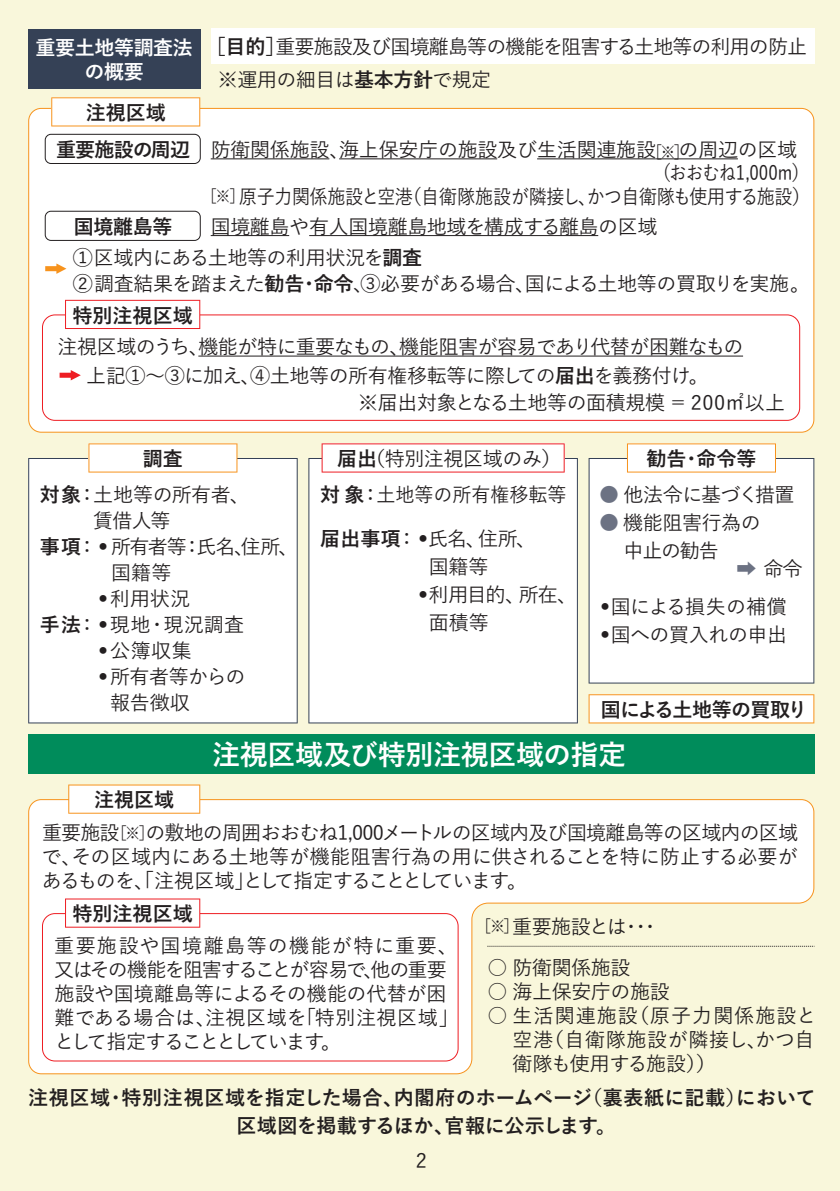
<style>
.page{position:relative;width:840px;height:1191px;background:#fff}
.page>*{position:absolute;margin:0;border:0;box-sizing:border-box;transform-origin:0 0}
.t1{font:700 28px "Yu Go";letter-spacing:-.015em;color:#fff}
.t2{font:500 20px/24px "Yu Go";letter-spacing:-.02em;color:#231f20}
.t3{font:700 20px/28px "Yu Go";color:#231f20;text-align:center}
.t4{font:500 20px "Yu Go";letter-spacing:-.02em;color:#231f20;scale:.9 1}
.t5{font:500 20px "Yu Go";letter-spacing:-.045em;color:#231f20}
.t6{font:500 20px/26px "Yu Go";letter-spacing:-.06em;color:#231f20}
.t7{font:500 20px "Yu Go";letter-spacing:-.02em;color:#231f20;scale:.85 1}
.t8{font:500 20px/28px "Yu Go";letter-spacing:-.04em;color:#231f20}
.t9{font:700 20px/24px "Yu Go";letter-spacing:-.02em;color:#fff;text-align:center}
.t10{font:700 20px "Yu Go";letter-spacing:-.035em;color:#231f20}
.t11{font:500 20px "Yu Go";color:#231f20;scale:.95 1}
.t12{font:700 20px "Yu Go";letter-spacing:-.04em;color:#231f20}
.s1{font-weight:700}
.s2{font-size:16px}
.s3{font-weight:500}
.s4{color:#6c7283}
.s5{font-family:"Koz Go Pr 6 N";font-weight:400;color:#6c7283}
</style>
<div class="page">
<div style="left:0;top:0;width:839px;height:1191px;background:#f9f7db"></div>
<svg style="left:28px;top:799px;width:785px;height:275px;fill:#fff"></svg>
<svg style="left:68px;top:784px;width:132px;height:29px;background:#fef8f1"></svg>
<div style="left:42px;top:913px;width:416px;height:148px;background:#fff"></div>
<div style="left:28px;top:29px;width:172px;height:60px;background:#354156"></div>
<div style="left:211px;top:29px;width:602px;height:35px;background:#fff"></div>
<div style="left:28px;top:734px;width:785px;height:40px;background:#008c5b"></div>
<div style="left:28px;top:108px;width:785px;height:325px;background:#fff"></div>
<svg style="left:51px;top:97px;width:149px;height:29px;background:#fef8f0"></svg>
<div style="left:42px;top:314px;width:757px;height:107px;background:#fff"></div>
<svg style="left:65px;top:300px;width:135px;height:29px;background:#fdeeee"></svg>
<hr style="left:198px;top:355px;width:544px;height:1px;background:#231f20">
<div style="left:45px;top:134px;width:155px;height:29px;background:#fff;border-radius:6px"></div>
<div style="left:45px;top:134px;width:155px;height:30px;border:1px solid #231f20;border-radius:6px"></div>
<div style="left:45px;top:211px;width:155px;height:29px;background:#fff;border-radius:6px"></div>
<div style="left:45px;top:211px;width:155px;height:30px;border:1px solid #231f20;border-radius:6px"></div>
<hr style="left:210px;top:235px;width:79px;height:1px;background:#231f20">
<hr style="left:309px;top:235px;width:289px;height:1px;background:#231f20">
<svg style="left:45px;top:263px;width:21px;height:11px"></svg>
<svg style="left:60px;top:370px;width:21px;height:10px"></svg>
<div style="left:588px;top:458px;width:225px;height:225px;background:#fff"></div>
<div style="left:28px;top:458px;width:269px;height:265px;background:#fff"></div>
<div style="left:308px;top:458px;width:269px;height:265px;background:#fff"></div>
<svg style="left:588px;top:694px;width:225px;height:29px;background:#fef8f1"></svg>
<svg style="left:88px;top:443px;width:149px;height:29px;background:#fef8f1"></svg>
<svg style="left:626px;top:443px;width:149px;height:29px;background:#fef8f2"></svg>
<svg style="left:321px;top:443px;width:243px;height:29px;background:#fdf2f2"></svg>
<svg style="left:65px;top:898px;width:135px;height:29px;background:#fdf1f2"></svg>
<svg style="left:487px;top:946px;width:326px;height:1px"></svg>
<hr style="left:210px;top:158px;width:119px;height:1px;background:#231f20">
<hr style="left:339px;top:158px;width:158px;height:1px;background:#231f20">
<hr style="left:537px;top:158px;width:118px;height:1px;background:#231f20">
<svg style="left:655px;top:158px;width:23px;height:1px"></svg>
<hr style="left:678px;top:158px;width:59px;height:1px;background:#231f20">
<p class="t9" style="left:36px;top:36px;width:159px">重要土地等調査法の概要</p>
<p class="t3" style="left:86px;top:99px;width:81px">注視区域</p>
<p class="t12" style="left:56px;top:138px;width:135px">重要施設の周辺</p>
<p class="t5" style="left:206px;top:28px;width:602px"><span class="s1">［目的］</span>重要施設及び国境離島等の機能を阻害する土地等の利用の防止</p>
<p class="t2" style="left:218px;top:65px;width:275px">※運用の細目は<span class="s1">基本方針</span>で規定</p>
<p class="t2" style="left:210px;top:135px;width:587px">防衛関係施設、海上保安庁の施設及び生活関連施設<span class="s2">［※］</span>の周辺の区域</p>
<p class="t7" style="left:653px;top:155px;width:184px">（おおむね1,000m）</p>
<p class="t4" style="left:202px;top:178px;width:676px"><span class="s2">［※］</span>原子力関係施設と空港（自衛隊施設が隣接し、かつ自衛隊も使用する施設）</p>
<p class="t3" style="left:74px;top:213px;width:100px">国境離島等</p>
<p class="t2" style="left:210px;top:212px;width:448px">国境離島や有人国境離島地域を構成する離島の区域</p>
<p class="t2" style="left:73px;top:242px;width:728px;line-height:26px">①区域内にある土地等の利用状況を<span class="s1">調査<br></span>②調査結果を踏まえた<span class="s1">勧告・命令</span>、③必要がある場合、国による土地等の買取りを実施｡</p>
<p class="t3" style="left:73px;top:302px;width:122px">特別注視区域</p>
<p class="t2" style="left:57px;top:332px;width:687px">注視区域のうち、機能が特に重要なもの、機能阻害が容易であり代替が困難なもの</p>
<p class="t2" style="left:358px;top:360px;width:428px;line-height:26.6px;text-indent:-272px">上記①～③に加え、④土地等の所有権移転等に際しての<span class="s1">届出</span>を義務付け。<br>※届出対象となる土地等の面積規模 ＝ 200㎡以上</p>
<p class="t3" style="left:143px;top:445px;width:41px">調査</p>
<p class="t2" style="left:337px;top:444px;width:226px"><span class="s1">届出</span>（特別注視区域のみ）</p>
<p class="t3" style="left:646px;top:445px;width:111px">勧告・命令等</p>
<p class="t3" style="left:40px;top:481px;width:43px">対象</p>
<p class="t3" style="left:40px;top:533px;width:43px">事項</p>
<p class="t2" style="left:93px;top:479px;width:148px;line-height:26px">土地等の所有者､賃借人等</p>
<p class="t6" style="left:93px;top:531px;width:197px">•所有者等：氏名､住所､　国籍等</p>
<p class="t2" style="left:93px;top:584px;width:99px">•利用状況</p>
<p class="t2" style="left:93px;top:610px;width:152px">•現地・現況調査</p>
<p class="t2" style="left:93px;top:636px;width:100px">•公簿収集</p>
<p class="t2" style="left:93px;top:661px;width:192px;line-height:26px;text-align:center">•所有者等からの　　報告徴収　　　　</p>
<p class="t2" style="left:77px;top:480px;width:21px">：</p>
<p class="t2" style="left:77px;top:532px;width:21px">：</p>
<p class="t3" style="left:40px;top:611px;width:43px">手法</p>
<p class="t2" style="left:77px;top:610px;width:21px">：</p>
<p class="t3" style="left:320px;top:481px;width:62px">対象<span class="s3">：</span></p>
<p class="t3" style="left:320px;top:525px;width:98px">届出事項<span class="s3">：</span></p>
<p class="t11" style="left:376px;top:476px;width:201px">土地等の所有権移転等</p>
<p class="t2" style="left:429px;top:522px;width:99px;line-height:28px;text-indent:-16px">•氏名、住所､国籍等</p>
<p class="t8" style="left:428px;top:578px;width:140px;text-indent:-16px">•利用目的、所在､面積等</p>
<p class="t2" style="left:598px;top:480px;width:197px"><span class="s4">●</span> 他法令に基づく措置</p>
<p class="t2" style="left:598px;top:506px;width:163px;line-height:28px"><span class="s4">●</span> 機能阻害行為の　 中止の勧告</p>
<p class="t2" style="left:736px;top:554px;width:68px"><span class="s5">➡</span> 命令</p>
<p class="t2" style="left:594px;top:592px;width:193px">•国による損失の補償</p>
<p class="t2" style="left:594px;top:620px;width:193px">•国への買入れの申出</p>
<p class="t10" style="left:600px;top:698px;width:208px">国による土地等の買取り</p>
<p class="t3" style="left:94px;top:786px;width:81px">注視区域</p>
<h1 class="t1" style="left:212px;top:738px;width:415px">注視区域及び特別注視区域の指定</h1>
<p class="t2" style="left:41px;top:818px;width:757px;text-align:justify">重要施設<span class="s2">［※］</span>の敷地の周囲おおむね1,000メートルの区域内及び国境離島等の区域内の区域で、その区域内にある土地等が機能阻害行為の用に供されることを特に防止する必要があるものを、「注視区域」として指定することとしています。</p>
<p class="t3" style="left:73px;top:900px;width:122px">特別注視区域</p>
<p class="t2" style="left:54px;top:931px;width:395px;text-align:justify">重要施設や国境離島等の機能が特に重要､又はその機能を阻害することが容易で､他の重要施設や国境離島等によるその機能の代替が困難である場合は､注視区域を｢特別注視区域｣として指定することとしています｡</p>
<p class="t2" style="left:476px;top:912px;width:185px"><span class="s2">［※］</span>重要施設とは・・・</p>
<p class="t2" style="left:487px;top:953px;width:144px">○ 防衛関係施設</p>
<p class="t2" style="left:487px;top:977px;width:184px">○ 海上保安庁の施設</p>
<p class="t2" style="left:512px;top:1001px;width:305px;text-align:justify;text-indent:-25px">○ 生活関連施設（原子力関係施設と空港（自衛隊施設が隣接し､かつ自衛隊も使用する施設））</p>
<p class="t3" style="left:28px;top:1084px;width:788px">注視区域・特別注視区域を指定した場合、内閣府のホームページ（裏表紙に記載）において区域図を掲載するほか､官報に公示します。</p>
<p class="t2" style="left:415px;top:1146px;width:13px">2</p>
</div>
